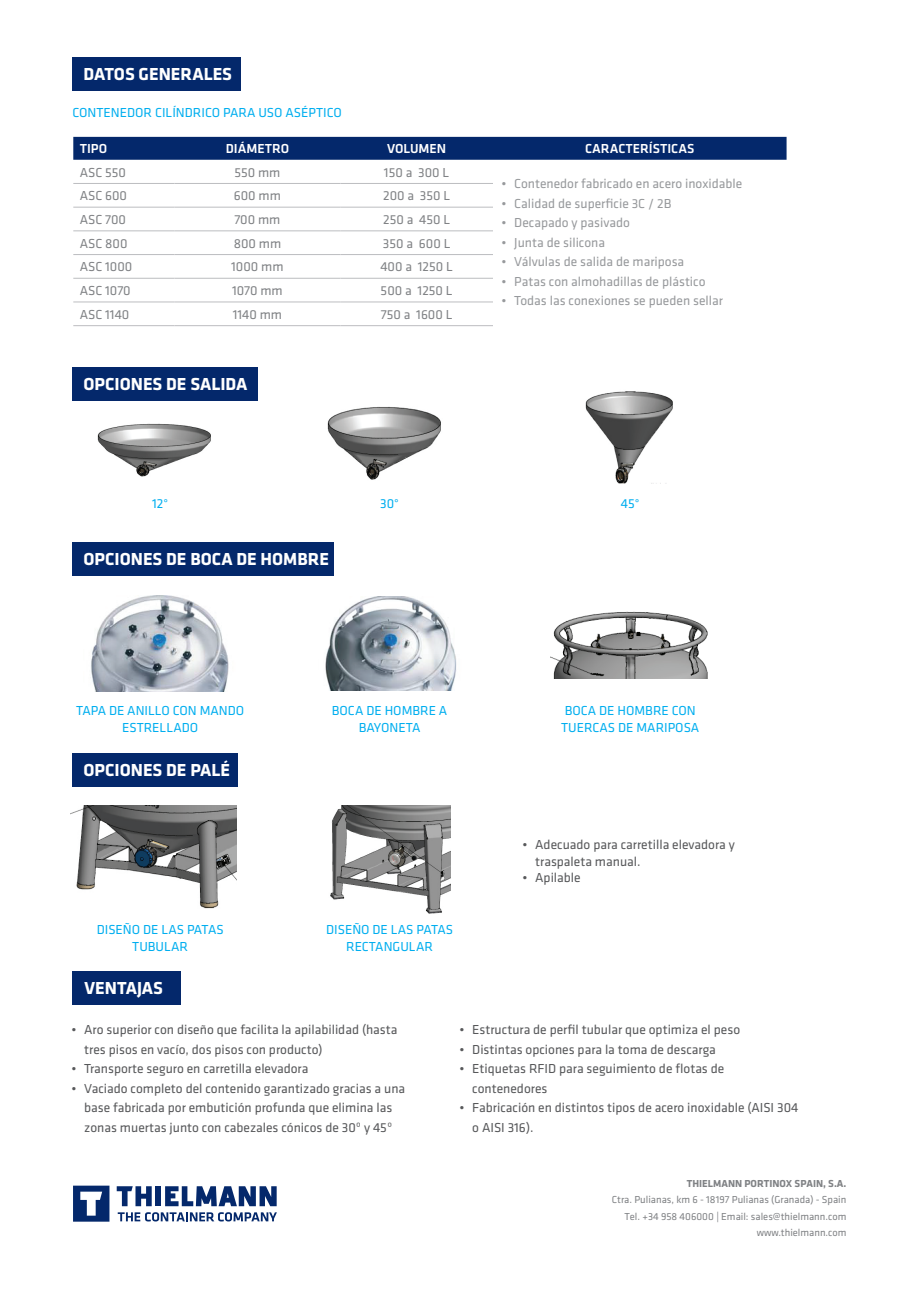
<style>
.page{position:relative;width:919px;height:1289px;background:#fff}
.page>*{position:absolute;margin:0;border:0;box-sizing:border-box;transform-origin:0 0}
.t1{font:700 18px "Klavika";color:#fff}
.t2{font:13.5px/19.5px "Klavika";color:#57585a}
.t3{font:13.5px "Klavika";color:#97999c}
.t4{font:13.5px/16.5px "Klavika";color:#00aeef;text-align:center}
.t5{font:13.5px "Klavika";color:#808285}
.t6{font:500 13.5px "Klavika";color:#fff}
.t7{font:10.5px/16.5px "Klavika";color:#808285;text-align:right}
.t8{font:700 10.5px "Klavika";color:#808285}
</style>
<div class="page">
<svg style="left:73px;top:1185px;width:36px;height:36px"></svg>
<svg style="left:117px;top:1186px;width:35px;height:20px"></svg>
<div style="left:155px;top:1186px;width:6px;height:20px;background:#04286b"></div>
<svg style="left:165px;top:1186px;width:111px;height:20px"></svg>
<svg style="left:118px;top:1212px;width:159px;height:9px"></svg>
<div style="left:72px;top:57px;width:169px;height:34px;background:#04286b"></div>
<div style="left:72px;top:367px;width:186px;height:33px;background:#04286b"></div>
<div style="left:72px;top:542px;width:262px;height:34px;background:#04286b"></div>
<div style="left:72px;top:752px;width:166px;height:34px;background:#04286b"></div>
<div style="left:72px;top:971px;width:109px;height:34px;background:#04286b"></div>
<div style="left:73px;top:137px;width:713px;height:23px;background:#04286b"></div>
<hr style="left:73px;top:230px;width:101px;height:1px;background:#bcbdc0">
<hr style="left:174px;top:230px;width:166px;height:1px;background:#bcbdc0">
<hr style="left:340px;top:230px;width:153px;height:1px;background:#bcbdc0">
<hr style="left:73px;top:254px;width:101px;height:1px;background:#bcbdc0">
<hr style="left:174px;top:254px;width:166px;height:1px;background:#bcbdc0">
<hr style="left:340px;top:254px;width:153px;height:1px;background:#bcbdc0">
<hr style="left:73px;top:278px;width:101px;height:1px;background:#bcbdc0">
<hr style="left:174px;top:278px;width:166px;height:1px;background:#bcbdc0">
<hr style="left:340px;top:278px;width:153px;height:1px;background:#bcbdc0">
<hr style="left:73px;top:302px;width:101px;height:1px;background:#bcbdc0">
<hr style="left:174px;top:302px;width:166px;height:1px;background:#bcbdc0">
<hr style="left:340px;top:302px;width:153px;height:1px;background:#bcbdc0">
<hr style="left:73px;top:325px;width:101px;height:1px;background:#bcbdc0">
<hr style="left:174px;top:325px;width:166px;height:1px;background:#bcbdc0">
<hr style="left:340px;top:325px;width:153px;height:1px;background:#bcbdc0">
<hr style="left:73px;top:183px;width:101px;height:1px;background:#bcbdc0">
<hr style="left:174px;top:183px;width:166px;height:1px;background:#bcbdc0">
<hr style="left:340px;top:183px;width:153px;height:1px;background:#bcbdc0">
<hr style="left:73px;top:207px;width:101px;height:1px;background:#bcbdc0">
<hr style="left:174px;top:207px;width:166px;height:1px;background:#bcbdc0">
<hr style="left:340px;top:207px;width:153px;height:1px;background:#bcbdc0">
<img style="left:97px;top:423px;width:114px;height:54px">
<img style="left:327px;top:406px;width:114px;height:74px">
<img style="left:91px;top:595px;width:138px;height:96px">
<img style="left:325px;top:596px;width:132px;height:94px">
<img style="left:551px;top:611px;width:157px;height:67px">
<img style="left:71px;top:805px;width:166px;height:104px">
<img style="left:330px;top:805px;width:121px;height:109px">
<img style="left:585px;top:391px;width:88px;height:92px">
<h1 class="t1" style="left:83px;top:61px;width:150px">DATOS GENERALES</h1>
<p class="t4" style="left:72px;top:104px;width:271px">CONTENEDOR CILÍNDRICO PARA USO ASÉPTICO</p>
<p class="t6" style="left:80px;top:140px;width:29px">TIPO</p>
<p class="t6" style="left:226px;top:140px;width:65px">DIÁMETRO</p>
<p class="t6" style="left:387px;top:140px;width:61px">VOLUMEN</p>
<p class="t6" style="left:585px;top:140px;width:111px">CARACTERÍSTICAS</p>
<p class="t5" style="left:80px;top:163px;width:48px">ASC 550</p>
<p class="t5" style="left:234px;top:163px;width:48px">550 mm</p>
<p class="t5" style="left:384px;top:163px;width:67px">150 a 300 L</p>
<p class="t3" style="left:501px;top:175px;width:242px">• Contenedor fabricado en acero inoxidable</p>
<p class="t3" style="left:501px;top:194px;width:171px">• Calidad de superficie 3C / 2B</p>
<p class="t3" style="left:501px;top:214px;width:130px">• Decapado y pasivado</p>
<p class="t3" style="left:501px;top:233px;width:105px">• Junta de silicona</p>
<p class="t3" style="left:501px;top:253px;width:184px">• Válvulas de salida de mariposa</p>
<p class="t3" style="left:501px;top:272px;width:205px">• Patas con almohadillas de plástico</p>
<p class="t3" style="left:501px;top:292px;width:223px">• Todas las conexiones se pueden sellar</p>
<p class="t5" style="left:80px;top:187px;width:49px">ASC 600</p>
<p class="t5" style="left:234px;top:187px;width:49px">600 mm</p>
<p class="t5" style="left:383px;top:187px;width:69px">200 a 350 L</p>
<p class="t5" style="left:80px;top:211px;width:48px">ASC 700</p>
<p class="t5" style="left:234px;top:211px;width:48px">700 mm</p>
<p class="t5" style="left:383px;top:211px;width:69px">250 a 450 L</p>
<p class="t5" style="left:80px;top:234px;width:49px">ASC 800</p>
<p class="t5" style="left:234px;top:234px;width:49px">800 mm</p>
<p class="t5" style="left:383px;top:234px;width:69px">350 a 600 L</p>
<p class="t5" style="left:80px;top:258px;width:54px">ASC 1000</p>
<p class="t5" style="left:231px;top:258px;width:54px">1000 mm</p>
<p class="t5" style="left:380px;top:258px;width:74px">400 a 1250 L</p>
<p class="t5" style="left:80px;top:282px;width:53px">ASC 1070</p>
<p class="t5" style="left:232px;top:282px;width:52px">1070 mm</p>
<p class="t5" style="left:380px;top:282px;width:74px">500 a 1250 L</p>
<p class="t5" style="left:80px;top:305px;width:51px">ASC 1140</p>
<p class="t5" style="left:233px;top:305px;width:51px">1140 mm</p>
<p class="t5" style="left:381px;top:305px;width:73px">750 a 1600 L</p>
<h1 class="t1" style="left:83px;top:371px;width:165px">OPCIONES DE SALIDA</h1>
<p class="t4" style="left:152px;top:495px;width:17px">12°</p>
<p class="t4" style="left:380px;top:495px;width:20px">30°</p>
<p class="t4" style="left:621px;top:495px;width:20px">45°</p>
<h1 class="t1" style="left:83px;top:546px;width:247px">OPCIONES DE BOCA DE HOMBRE</h1>
<p class="t4" style="left:76px;top:702px;width:170px">TAPA DE ANILLO CON MANDO<br>ESTRELLADO</p>
<h1 class="t1" style="left:83px;top:756px;width:148px">OPCIONES DE PALÉ</h1>
<p class="t4" style="left:332px;top:702px;width:117px">BOCA DE HOMBRE A<br>BAYONETA</p>
<p class="t4" style="left:561px;top:702px;width:140px;text-align:left">BOCA DE HOMBRE CON<br>TUERCAS DE MARIPOSA</p>
<p class="t2" style="left:535px;top:836px;width:201px;line-height:16.5px;text-indent:-13px">• Adecuado para carretilla elevadora y traspaleta manual.</p>
<p class="t2" style="left:522px;top:867px;width:60px">• Apilable</p>
<p class="t4" style="left:97px;top:921px;width:128px">DISEÑO DE LAS PATAS<br>TUBULAR</p>
<p class="t4" style="left:326px;top:921px;width:128px">DISEÑO DE LAS PATAS<br>RECTANGULAR</p>
<h1 class="t1" style="left:85px;top:975px;width:80px">VENTAJAS</h1>
<p class="t2" style="left:84px;top:1019px;width:315px;text-indent:-13px">• Aro superior con diseño que facilita la apilabilidad (hasta tres pisos en vacío, dos pisos con producto)</p>
<p class="t2" style="left:71px;top:1058px;width:238px">• Transporte seguro en carretilla elevadora</p>
<p class="t2" style="left:71px;top:1078px;width:335px;text-align:center">• Vaciado completo del contenido garantizado gracias a una base fabricada por embutición profunda que elimina las zonas muertas junto con cabezales cónicos de 30º y 45º</p>
<p class="t2" style="left:459px;top:1019px;width:282px">• Estructura de perfil tubular que optimiza el peso</p>
<p class="t2" style="left:459px;top:1039px;width:258px">• Distintas opciones para la toma de descarga</p>
<p class="t2" style="left:472px;top:1058px;width:253px;text-indent:-13px">• Etiquetas RFID para seguimiento de flotas de contenedores</p>
<p class="t2" style="left:472px;top:1097px;width:327px;text-indent:-13px">• Fabricación en distintos tipos de acero inoxidable (AISI 304 o AISI 316).</p>
<p class="t8" style="left:686px;top:1175px;width:161px">THIELMANN PORTINOX SPAIN, S.A.</p>
<p class="t7" style="left:611px;top:1191px;width:236px">Ctra. Pulianas, km 6 - 18197 Pulianas (Granada) - Spain<br>Tel. +34 958 406000 | Email: sales@thielmann.com www.thielmann.com</p>
</div>
